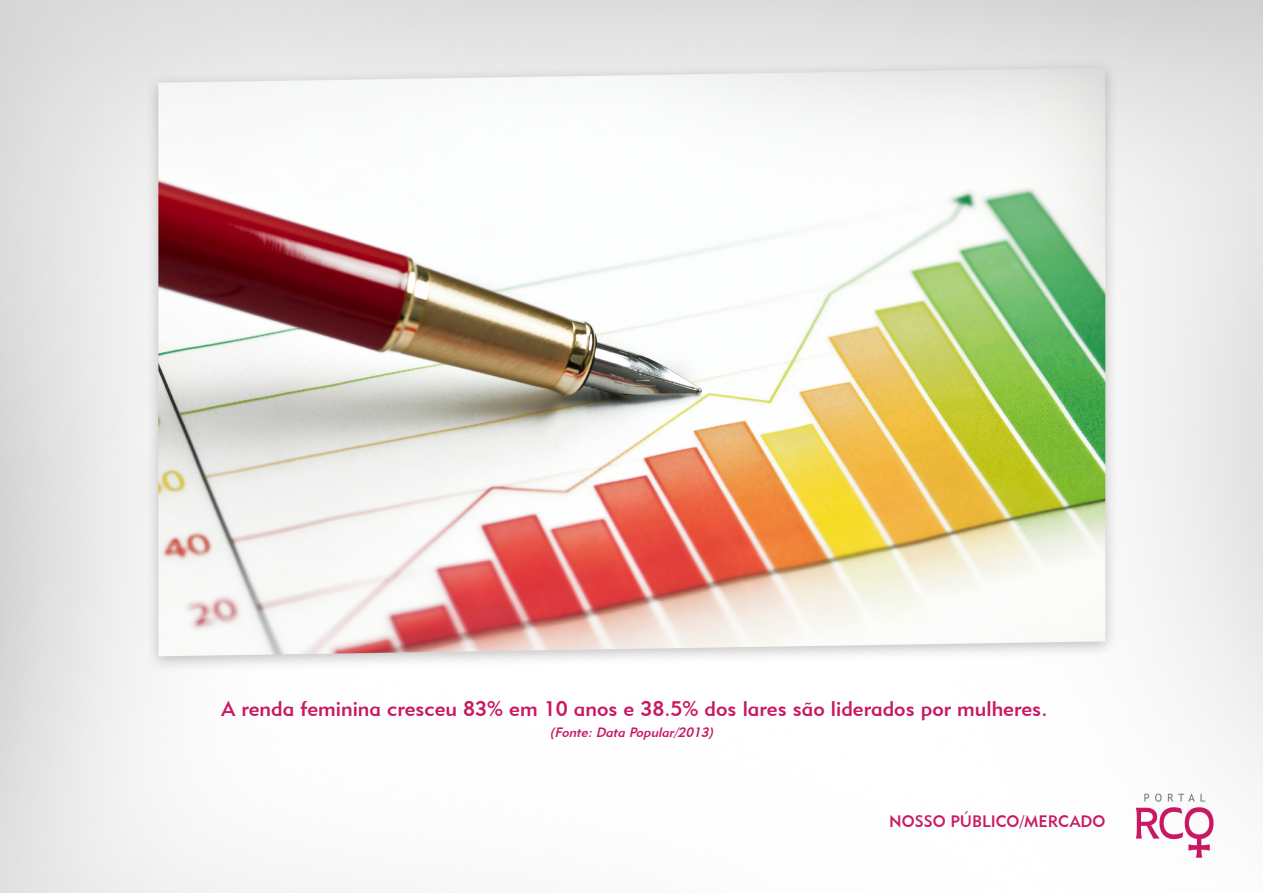
<style>
.page{position:relative;width:1263px;height:893px;background:#fff}
.page>*{position:absolute;margin:0;border:0;box-sizing:border-box;transform-origin:0 0}
.t1{font:21px "Geometric 415 BT Medium A";color:#c91963}
.t2{font:16.5px "Geometric 415 BT Medium A";color:#c91963}
.t3{font:italic 13.5px "Geometric 415 BT Medium A";color:#c91963}
</style>
<div class="page">
<img style="left:0;top:0;width:1263px;height:893px">
<p class="t1" style="left:222px;top:696px;width:827px">A renda feminina cresceu 83% em 10 anos e 38.5% dos lares são liderados por mulheres.</p>
<p class="t3" style="left:550px;top:724px;width:168px">(Fonte:Data Popular/2013)</p>
<p class="t2" style="left:889px;top:811px;width:218px">NOSSO PÚBLICO/MERCADO</p>
</div>
